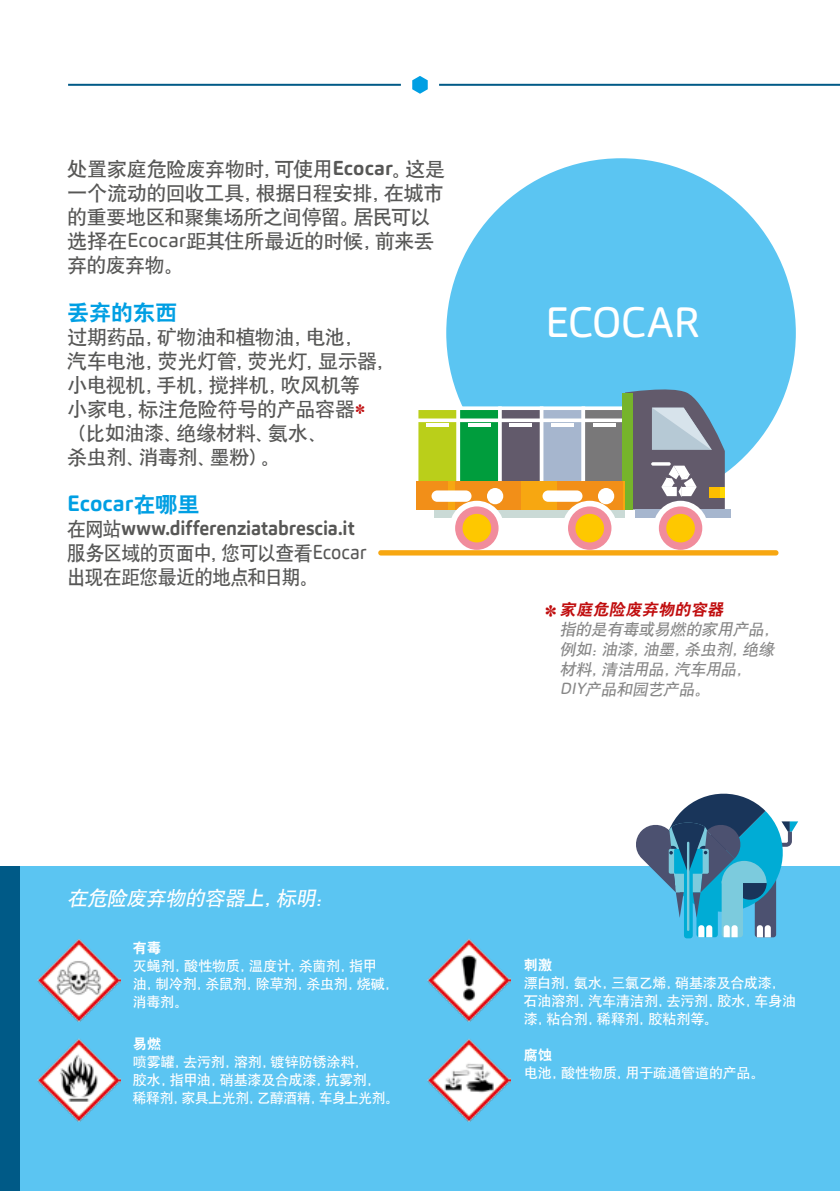
<style>
.page{position:relative;width:840px;height:1191px;background:#fff}
.page>*{position:absolute;margin:0;border:0;box-sizing:border-box;transform-origin:0 0}
.t1{font:42px "Carnas";letter-spacing:-.005em;color:#fff}
.t2{font:24px "H Yb 2 gj";color:#c00d0e}
.t3{font:700 22px "Carnas";letter-spacing:.005em;color:#009fe3}
.t4{font:22px "H Yb 2 gj";letter-spacing:-.005em;color:#009fe3}
.t5{font:20px/24px "H Yb 1 gj";letter-spacing:-.025em;color:#575756}
.t6{font:20px/24px "H Yb 1 gj";letter-spacing:-.025em;color:#575756;scale:.93 1}
.t7{font:700 20px "Carnas";color:#575756;scale:.93 1}
.t8{font:italic 20px "H Yb 1 gj";color:#fff}
.t9{font:italic 16px/20px "H Yb 1 gj";color:#878787}
.t10{font:italic 16px "H Yb 2 gj";color:#c00d0e}
.t11{font:14px/18px "H Yb 1 gj";letter-spacing:-.015em;color:#fff}
.t12{font:14px "H Yb 2 gj";letter-spacing:.02em;color:#fff}
.s1{font-family:"Carnas";font-weight:700}
.s2{font-family:"Carnas"}
.s3{font-family:"H Yb 2 gj";color:#c00d0e}
.s4{font-family:"H Yb 2 gj";font-weight:400}
.s5{font-family:"H Yb 1 gj";font-weight:400}
</style>
<div class="page">
<div style="left:0;top:866px;width:838px;height:325px;background:#5bc5f2"></div>
<div style="left:0;top:866px;width:19px;height:325px;background:#005a87"></div>
<hr style="left:439px;top:84px;width:400px;height:2px;background:#005a87">
<hr style="left:68px;top:84px;width:332px;height:2px;background:#005a87">
<svg style="left:412px;top:76px;width:15px;height:18px"></svg>
<img style="left:37px;top:1038px;width:83px;height:83px">
<img style="left:37px;top:939px;width:83px;height:82px">
<img style="left:427px;top:1039px;width:83px;height:82px">
<img style="left:427px;top:939px;width:83px;height:82px">
<div style="left:446px;top:158px;width:349px;height:349px;background:#5bc5f2;border-radius:50%"></div>
<div style="left:434px;top:509px;width:190px;height:9px;background:#cadad6"></div>
<div style="left:634px;top:509px;width:95px;height:9px;background:#a6b6ce"></div>
<div style="left:416px;top:408px;width:42px;height:75px;background:#bacf1a"></div>
<div style="left:414px;top:406px;width:46px;height:79px;border:4px solid #fff"></div>
<div style="left:458px;top:408px;width:41px;height:75px;background:#009d3d"></div>
<div style="left:456px;top:406px;width:45px;height:79px;border:4px solid #fff"></div>
<div style="left:499px;top:408px;width:42px;height:75px;background:#625a6b"></div>
<div style="left:498px;top:406px;width:45px;height:79px;border:4px solid #fff"></div>
<div style="left:541px;top:408px;width:42px;height:75px;background:#a6b6ce"></div>
<div style="left:539px;top:406px;width:45px;height:79px;border:4px solid #fff"></div>
<div style="left:583px;top:408px;width:41px;height:75px;background:#797879"></div>
<div style="left:581px;top:406px;width:45px;height:79px;border:4px solid #fff"></div>
<svg style="left:414px;top:418px;width:208px;height:4px"></svg>
<hr style="left:426px;top:423px;width:22px;height:4px;background:#fff">
<hr style="left:467px;top:423px;width:23px;height:4px;background:#fff">
<hr style="left:509px;top:423px;width:23px;height:4px;background:#fff">
<hr style="left:551px;top:423px;width:22px;height:4px;background:#fff">
<hr style="left:592px;top:423px;width:23px;height:4px;background:#fff">
<div style="left:622px;top:392px;width:10px;height:117px;background:#76b42b"></div>
<svg style="left:624px;top:389px;width:100px;height:120px"></svg>
<div style="left:416px;top:481px;width:208px;height:28px;background:#f7a711"></div>
<div style="left:416px;top:481px;width:31px;height:28px;background:#f28f18"></div>
<div style="left:455px;top:481px;width:65px;height:28px;background:#f28f18"></div>
<div style="left:556px;top:481px;width:66px;height:28px;background:#f28f18"></div>
<div style="left:431px;top:490px;width:40px;height:12px;background:#fff;border-radius:6px"></div>
<div style="left:486px;top:488px;width:17px;height:16px;background:#fff;border-radius:50%"></div>
<div style="left:542px;top:490px;width:40px;height:12px;background:#fff;border-radius:6px"></div>
<div style="left:597px;top:488px;width:17px;height:16px;background:#fff;border-radius:50%"></div>
<div style="left:449px;top:501px;width:55px;height:54px;background:#fff;border-radius:50%"></div>
<div style="left:455px;top:506px;width:43px;height:44px;background:#f18c9c;border-radius:50%"></div>
<div style="left:462px;top:514px;width:29px;height:28px;background:#fec800;border-radius:50%"></div>
<div style="left:562px;top:501px;width:54px;height:54px;background:#fff;border-radius:50%"></div>
<svg style="left:567px;top:506px;width:44px;height:44px"></svg>
<div style="left:575px;top:514px;width:28px;height:28px;background:#fec800;border-radius:50%"></div>
<div style="left:652px;top:501px;width:55px;height:54px;background:#fff;border-radius:50%"></div>
<svg style="left:658px;top:506px;width:44px;height:44px"></svg>
<div style="left:666px;top:514px;width:28px;height:28px;background:#fec800;border-radius:50%"></div>
<div style="left:378px;top:550px;width:400px;height:5px;background:#f7a711;border-radius:3px"></div>
<div style="left:683px;top:868px;width:9px;height:70px;background:#00acd5;border-radius:3px"></div>
<svg style="left:636px;top:793px;width:161px;height:144px"></svg>
<p class="t5" style="left:67px;top:157px;width:379px">处置家庭危险废弃物时，可使用<span class="s1">Ecocar</span>。这是一个流动的回收工具，根据日程安排，在城市的重要地区和聚集场所之间停留。居民可以选择在<span class="s2">Ecocar</span>距其住所最近的时候，前来丢弃的废弃物。</p>
<p class="t4" style="left:67px;top:301px;width:111px">丢弃的东西</p>
<p class="t5" style="left:67px;top:325px;width:329px">过期药品，矿物油和植物油，电池，<br>汽车电池，荧光灯管，荧光灯，显示器，小电视机，手机，搅拌机，吹风机等<br>小家电，标注危险符号的产品容器<span class="s3">*<br></span>（比如油漆、绝缘材料、氨水、<br>杀虫剂、消毒剂、墨粉）。</p>
<p class="t3" style="left:67px;top:489px;width:134px">Ecocar<span class="s4">在哪里</span></p>
<p class="t7" style="left:67px;top:515px;width:310px"><span class="s5">在网站</span>www.differenziatabrescia.it</p>
<p class="t6" style="left:67px;top:541px;width:323px">服务区域的页面中，您可以查看<span class="s2">Ecocar</span>出现在距您最近的地点和日期。</p>
<p class="t8" style="left:67px;top:888px;width:272px">在危险废弃物的容器上，标明：</p>
<p class="t12" style="left:133px;top:940px;width:30px">有毒</p>
<p class="t11" style="left:133px;top:956px;width:267px">灭蝇剂，酸性物质，温度计，杀菌剂，指甲<br>油，制冷剂，杀鼠剂，除草剂，杀虫剂，烧碱，消毒剂。</p>
<p class="t12" style="left:133px;top:1036px;width:30px">易燃</p>
<p class="t11" style="left:133px;top:1052px;width:267px">喷雾罐，去污剂，溶剂，镀锌防锈涂料，<br>胶水，指甲油，硝基漆及合成漆，抗雾剂，<br>稀释剂，家具上光剂，乙醇酒精，车身上光剂。</p>
<h1 class="t1" style="left:545px;top:296px;width:156px">ECOCAR</h1>
<p class="t10" style="left:559px;top:601px;width:168px">家庭危险废弃物的容器</p>
<p class="t9" style="left:559px;top:619px;width:224px">指的是有毒或易燃的家用产品，例如：油漆，油墨，杀虫剂，绝缘材料，清洁用品，汽车用品，<br><span class="s2">DIY</span>产品和园艺产品。</p>
<p class="t2" style="left:544px;top:599px;width:13px">*</p>
<p class="t12" style="left:523px;top:957px;width:30px">刺激</p>
<p class="t11" style="left:523px;top:973px;width:273px">漂白剂，氨水，三氯乙烯，硝基漆及合成漆，石油溶剂，汽车清洁剂，去污剂，胶水，车身油漆，粘合剂，稀释剂，胶粘剂等。</p>
<p class="t12" style="left:523px;top:1047px;width:30px">腐蚀</p>
<p class="t11" style="left:523px;top:1063px;width:242px">电池，酸性物质，用于疏通管道的产品。</p>
</div>
